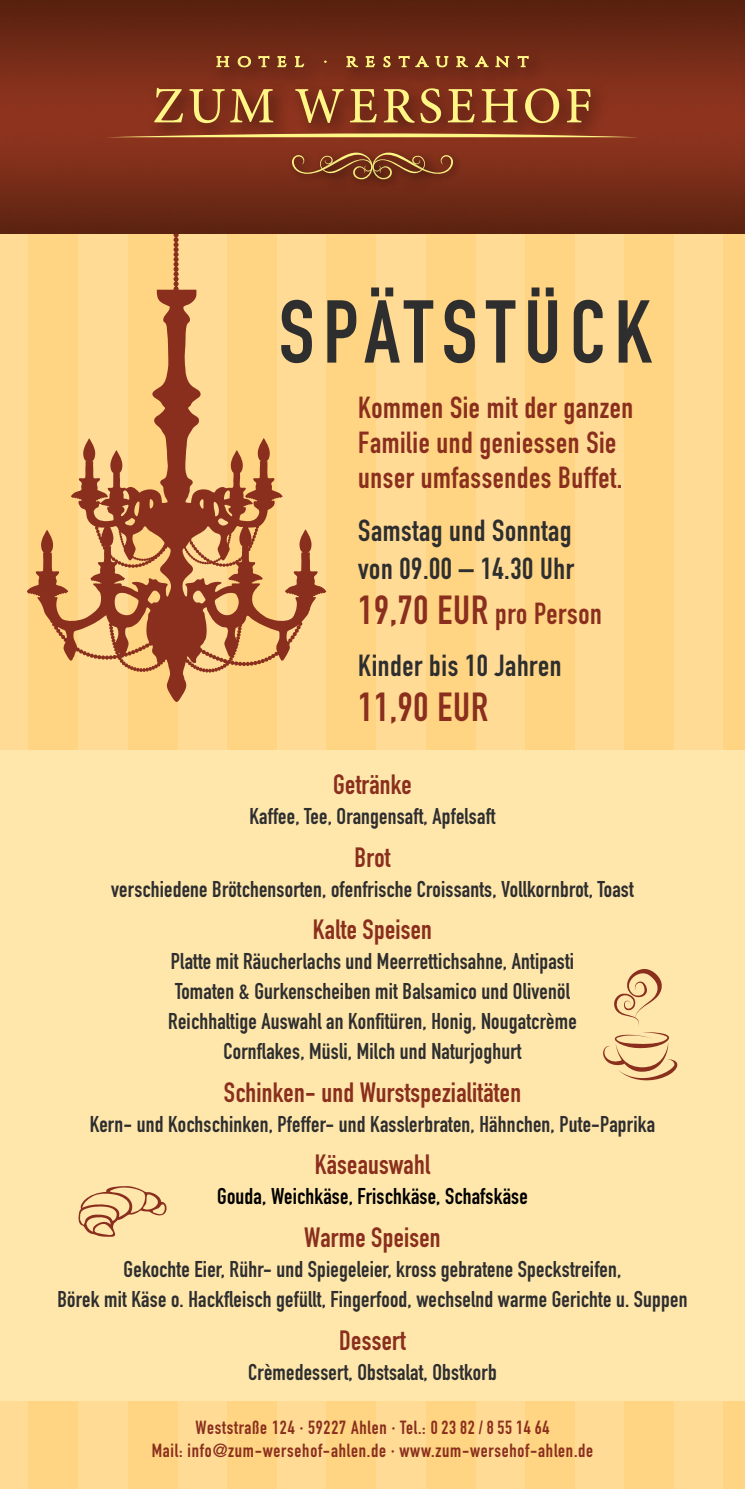
<style>
.page{position:relative;width:745px;height:1489px;background:#fff}
.page>*{position:absolute;margin:0;border:0;box-sizing:border-box;transform-origin:0 0}
.t1{font:700 87.5px "DIN Condensed";letter-spacing:.1em;color:#2e2e2f}
.t2{font:700 40px "DIN Condensed";letter-spacing:.02em;color:#8a2f1d}
.t3{font:700 30px/37.5px "DIN Condensed";letter-spacing:.02em;color:#2e2e2f}
.t4{font:700 30px/35px "DIN Condensed";letter-spacing:.02em;color:#8a2f1d}
.t5{font:700 27.5px "DIN Condensed";letter-spacing:.01em;color:#8a2f1d}
.t6{font:700 22.5px/30px "DIN Condensed";letter-spacing:.01em;color:#2e2e2f;text-align:center}
.t7{font:700 22.5px "DIN Condensed";letter-spacing:.01em;color:#000}
.t8{font:700 18.75px/22.5px "DIN Condensed";letter-spacing:.04em;color:#8a2f1d;text-align:center}
.s1{font-size:40px;color:#8a2f1d}
.s2{color:#8a2f1d}
</style>
<div class="page">
<div style="left:0;top:0;width:744px;height:1488px;background:#ffdb96"></div>
<div style="left:28px;top:0;width:50px;height:1488px;background:#ffd482"></div>
<div style="left:128px;top:0;width:49px;height:1488px;background:#ffd482"></div>
<div style="left:227px;top:0;width:49px;height:1488px;background:#ffd482"></div>
<div style="left:326px;top:0;width:50px;height:1488px;background:#ffd482"></div>
<div style="left:425px;top:0;width:50px;height:1488px;background:#ffd482"></div>
<div style="left:524px;top:0;width:50px;height:1488px;background:#ffd482"></div>
<div style="left:624px;top:0;width:49px;height:1488px;background:#ffd482"></div>
<div style="left:723px;top:0;width:21px;height:1488px;background:#ffd482"></div>
<div style="left:0;top:750px;width:744px;height:650px;background:#ffe7ac"></div>
<svg style="left:603px;top:969px;width:75px;height:112px"></svg>
<svg style="left:78px;top:1186px;width:89px;height:50px"></svg>
<svg style="left:27px;top:234px;width:299px;height:468px"></svg>
<img style="left:0;top:0;width:744px;height:234px">
<div style="left:147px;top:81px;width:463px;height:63px;background:#812f1a"></div>
<svg style="left:154px;top:88px;width:436px;height:35px"></svg>
<div style="left:288px;top:148px;width:173px;height:40px;background:#762c18"></div>
<div style="left:365px;top:149px;width:80px;height:45px;background:#722b17"></div>
<div style="left:313px;top:149px;width:80px;height:45px;background:#722b17"></div>
<svg style="left:106px;top:132px;width:532px;height:49px"></svg>
<div style="left:210px;top:49px;width:337px;height:38px;background:#772c18"></div>
<svg style="left:216px;top:56px;width:312px;height:12px"></svg>
<h1 class="t1" style="left:279px;top:273px;width:374px">SPÄTSTÜCK</h1>
<h3 class="t4" style="left:358px;top:390px;width:276px">Kommen Sie mit der ganzen<br>Familie und geniessen Sie unser umfassendes Buffet.</h3>
<h3 class="t3" style="left:358px;top:511px;width:217px">Samstag und Sonntag von 09.00 – 14.30 Uhr</h3>
<h3 class="t3" style="left:358px;top:586px;width:245px;line-height:52.5px"><span class="s1">19,70 EUR</span> <span class="s2">pro Person<br></span>Kinder bis 10 Jahren</h3>
<h2 class="t2" style="left:358px;top:680px;width:131px">11,90 EUR</h2>
<p class="t5" style="left:333px;top:766px;width:80px">Getränke</p>
<p class="t6" style="left:249px;top:801px;width:247px">Kaffee, Tee, Orangensaft, Apfelsaft</p>
<p class="t5" style="left:354px;top:838px;width:37px">Brot</p>
<p class="t6" style="left:111px;top:873px;width:523px">verschiedene Brötchensorten, ofenfrische Croissants, Vollkornbrot, Toast</p>
<p class="t5" style="left:313px;top:911px;width:120px">Kalte Speisen</p>
<p class="t6" style="left:168px;top:946px;width:409px">Platte mit Räucherlachs und Meerrettichsahne, Antipasti Tomaten &amp; Gurkenscheiben mit Balsamico und Olivenöl Reichhaltige Auswahl an Konfitüren, Honig, Nougatcrème Cornflakes, Müsli, Milch und Naturjoghurt</p>
<p class="t5" style="left:224px;top:1073px;width:298px">Schinken- und Wurstspezialitäten</p>
<p class="t6" style="left:90px;top:1108px;width:566px">Kern- und Kochschinken, Pfeffer- und Kasslerbraten, Hähnchen, Pute-Paprika</p>
<p class="t5" style="left:314px;top:1146px;width:117px">Käseauswahl</p>
<p class="t7" style="left:217px;top:1181px;width:312px">Gouda, Weichkäse, Frischkäse, Schafskäse</p>
<p class="t5" style="left:304px;top:1218px;width:138px">Warme Speisen</p>
<p class="t6" style="left:57px;top:1253px;width:631px">Gekochte Eier, Rühr- und Spiegeleier, kross gebratene Speckstreifen,<br>Börek mit Käse o. Hackfleisch gefüllt, Fingerfood, wechselnd warme Gerichte u. Suppen</p>
<p class="t5" style="left:339px;top:1321px;width:68px">Dessert</p>
<p class="t6" style="left:248px;top:1356px;width:250px">Crèmedessert, Obstsalat, Obstkorb</p>
<p class="t8" style="left:152px;top:1416px;width:443px">Weststraße 124 · 59227 Ahlen · Tel.: 0 23 82 / 8 55 14 64<br>Mail: info@zum-wersehof-ahlen.de · www.zum-wersehof-ahlen.de</p>
</div>
